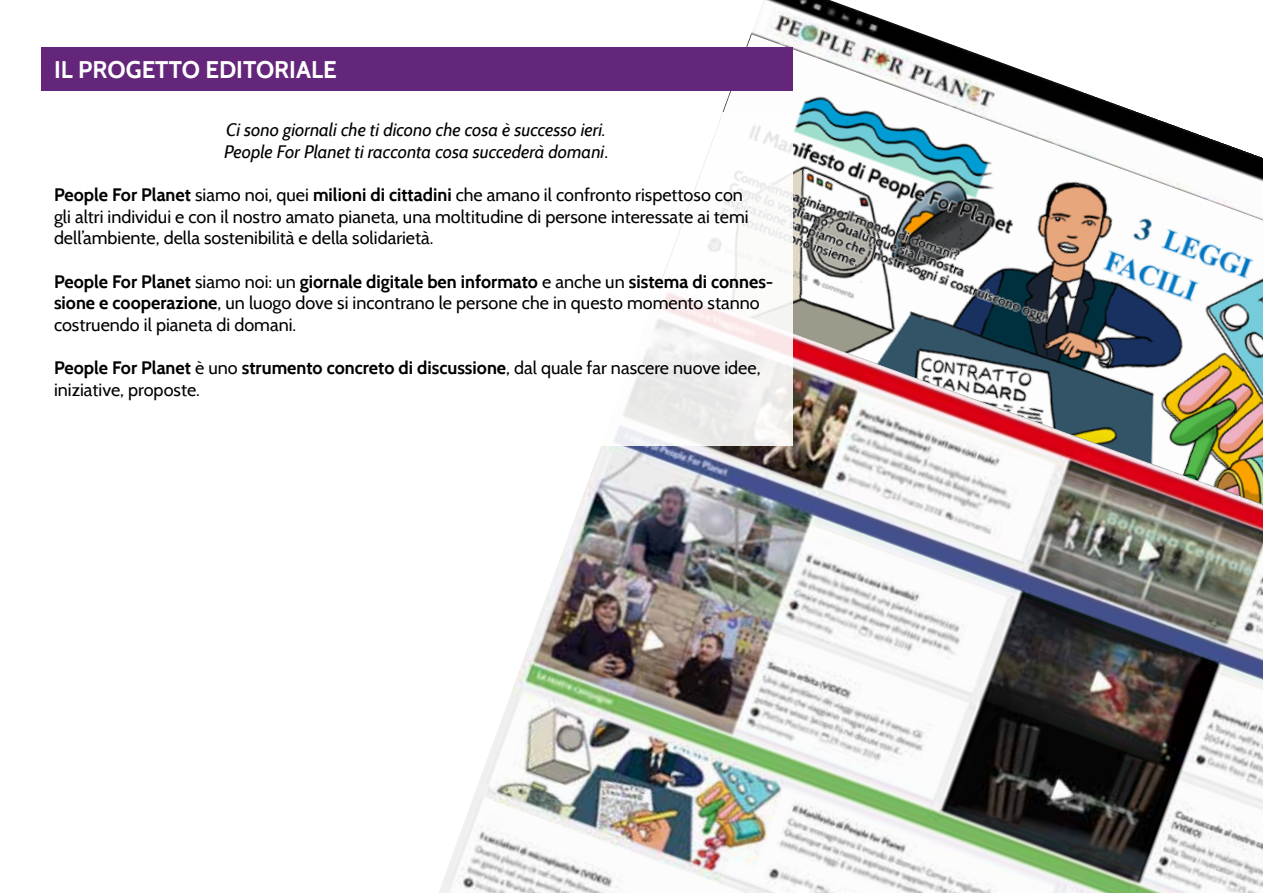
<style>
.page{position:relative;width:1263px;height:893px;background:#fff}
.page>*{position:absolute;margin:0;border:0;box-sizing:border-box;transform-origin:0 0}
.t1{font:700 24px "Cabin";color:#fff}
.t2{font:18px/21.6px "Cabin";color:#000}
.t3{font:italic 18px/21.6px "Cabin";color:#000}
.s1{font-style:normal}
.s2{font-weight:700}
</style>
<div class="page">
<img style="left:438px;top:0;width:825px;height:893px">
<img style="left:660px;top:34px;width:603px;height:470px">
<div style="left:42px;top:113px;width:750px;height:333px;background:#fff"></div>
<div style="left:41px;top:48px;width:751px;height:43px;background:#64267b"></div>
<h1 class="t1" style="left:54px;top:55px;width:284px">IL PROGETTO EDITORIALE</h1>
<p class="t3" style="left:224px;top:119px;width:385px">Ci sono giornali che ti dicono che cosa è successo ieri.<br>People For Planet ti racconta cosa succederà domani<span class="s1">.</span></p>
<p class="t2" style="left:54px;top:184px;width:696px"><span class="s2">People For Planet</span> siamo noi, quei <span class="s2">milioni di cittadini</span> che amano il confronto rispettoso con gli altri individui e con il nostro amato pianeta, una moltitudine di persone interessate ai temi dell’ambiente, della sostenibilità e della solidarietà.</p>
<p class="t2" style="left:54px;top:270px;width:721px"><span class="s2">People For Planet</span> siamo noi: un <span class="s2">giornale digitale ben informato</span> e anche un <span class="s2">sistema di connes&shy;sione e cooperazione</span>, un luogo dove si incontrano le persone che in questo momento stanno costruendo il pianeta di domani.</p>
<p class="t2" style="left:54px;top:357px;width:708px"><span class="s2">People For Planet</span> è uno <span class="s2">strumento concreto di discussione</span>, dal quale far nascere nuove idee, iniziative, proposte.</p>
</div>
